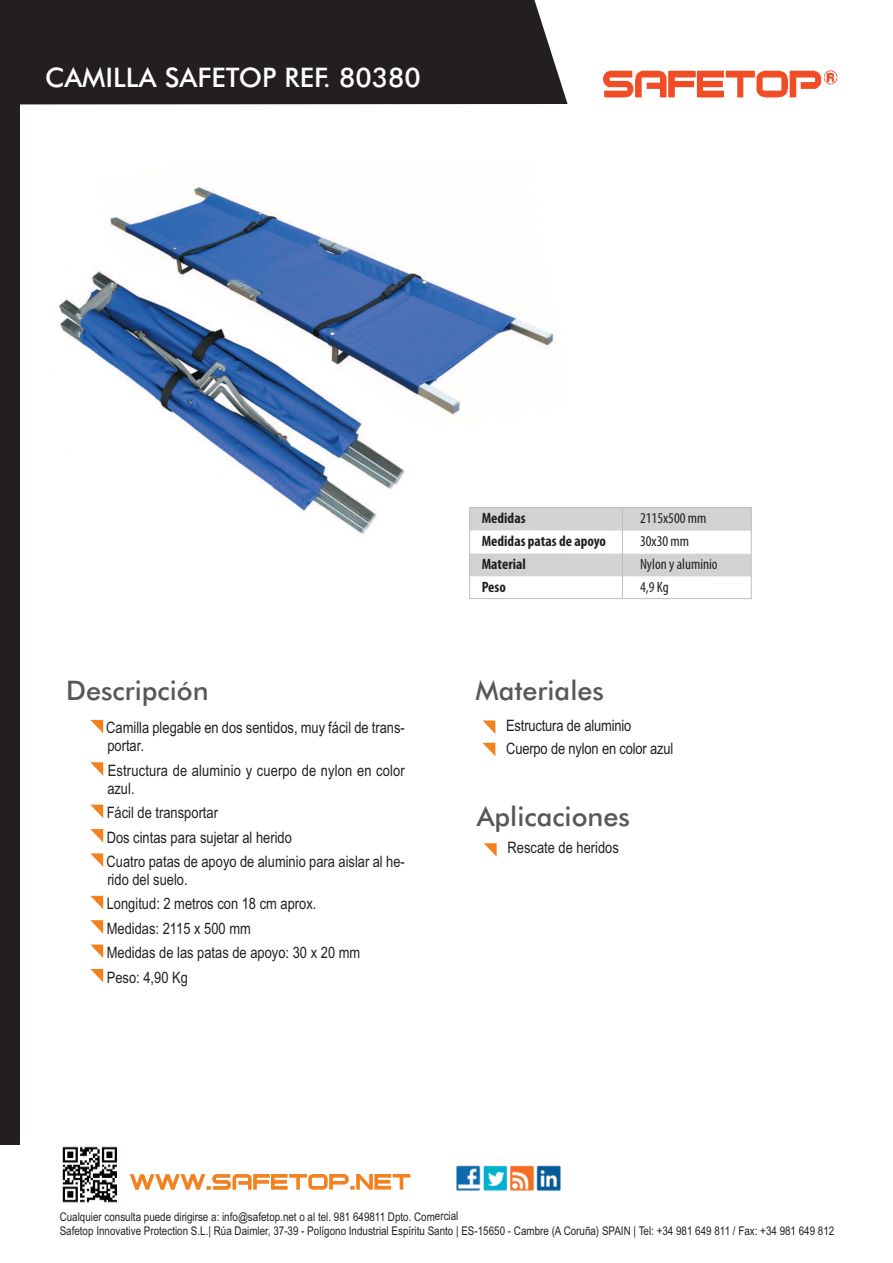
<style>
.page{position:relative;width:893px;height:1263px;background:#fff}
.page>*{position:absolute;margin:0;border:0;box-sizing:border-box;transform-origin:0 0}
.t1{font:500 27px "Futura BT";color:#57585a}
.t2{font:500 27px "Futura BT";color:#fff}
.t3{font:15.75px/24.5px "Arial Narrow";color:#231f20}
.t4{font:700 condensed 15px/22.8px "Myriad Pro";color:#231f20}
.t5{font:condensed 15px/22.8px "Myriad Pro";color:#231f20}
.t6{font:12px/14.2px "Arial Narrow";color:#231f20}
</style>
<div class="page">
<div style="left:20px;top:0;width:548px;height:104px;background:#231f20"></div>
<svg style="left:90px;top:720px;width:13px;height:13px"></svg>
<svg style="left:90px;top:805px;width:13px;height:13px"></svg>
<svg style="left:90px;top:829px;width:13px;height:13px"></svg>
<svg style="left:90px;top:853px;width:13px;height:14px"></svg>
<svg style="left:90px;top:896px;width:13px;height:13px"></svg>
<svg style="left:90px;top:969px;width:13px;height:13px"></svg>
<svg style="left:90px;top:762px;width:13px;height:14px"></svg>
<svg style="left:90px;top:920px;width:13px;height:14px"></svg>
<svg style="left:90px;top:944px;width:13px;height:14px"></svg>
<svg style="left:130px;top:1174px;width:280px;height:16px"></svg>
<img style="left:62px;top:1146px;width:55px;height:57px">
<img style="left:603px;top:70px;width:235px;height:28px">
<img style="left:456px;top:1165px;width:105px;height:26px">
<svg style="left:483px;top:720px;width:12px;height:14px"></svg>
<svg style="left:483px;top:743px;width:12px;height:13px"></svg>
<svg style="left:484px;top:843px;width:13px;height:14px"></svg>
<div style="left:0;top:0;width:20px;height:1144px;background:#231f20"></div>
<img style="left:58px;top:185px;width:498px;height:349px">
<div style="left:470px;top:508px;width:281px;height:23px;background:#d1d2d4"></div>
<div style="left:469px;top:553px;width:282px;height:23px;background:#d1d2d4"></div>
<div style="left:469px;top:507px;width:283px;height:92px;border:1px solid #bcbdc0"></div>
<hr style="left:622px;top:507px;width:1px;height:91px;background:#bcbdc0">
<h1 class="t2" style="left:45px;top:62px;width:377px">CAMILLA SAFETOP REF. 80380</h1>
<p class="t4" style="left:482px;top:508px;width:126px">Medidas<br>Medidas patas de apoyo<br>Material<br>Peso</p>
<p class="t5" style="left:640px;top:508px;width:79px">2115x500 mm<br>30x30 mm<br>Nylon y aluminio<br>4,9 Kg</p>
<h1 class="t1" style="left:66px;top:675px;width:144px">Descripción</h1>
<h1 class="t1" style="left:475px;top:675px;width:130px">Materiales</h1>
<p class="t3" style="left:106px;top:719px;width:300px;line-height:18px">Camilla plegable en dos sentidos, muy fácil de trans&shy;portar.</p>
<p class="t3" style="left:107px;top:761px;width:299px;line-height:18px">Estructura de aluminio y cuerpo de nylon en color azul.</p>
<p class="t3" style="left:107px;top:800px;width:300px">Fácil de transportar<br>Dos cintas para sujetar al herido<br>Cuatro patas de apoyo de aluminio para aislar al he-</p>
<p class="t3" style="left:107px;top:867px;width:255px">rido del suelo.<br>Longitud: 2 metros con 18 cm aprox.<br>Medidas: 2115 x 500 mm<br>Medidas de las patas de apoyo: 30 x 20 mm<br>Peso: 4,90 Kg</p>
<p class="t3" style="left:506px;top:715px;width:169px;line-height:22.2px">Estructura de aluminio<br>Cuerpo de nylon en color azul</p>
<h1 class="t1" style="left:477px;top:801px;width:155px">Aplicaciones</h1>
<p class="t3" style="left:508px;top:835px;width:113px">Rescate de heridos</p>
<p class="t6" style="left:60px;top:1209px;width:776px">Cualquier consulta puede dirigirse a: info@safetop.net o al tel. 981 649811 Dpto. Comercial<br>Safetop Innovative Protection S.L.| Rúa Daimler, 37-39 - Polígono Industrial Espíritu Santo | ES-15650 - Cambre (A Coruña) SPAIN | Tel: +34 981 649 811 / Fax: +34 981 649 812</p>
</div>
